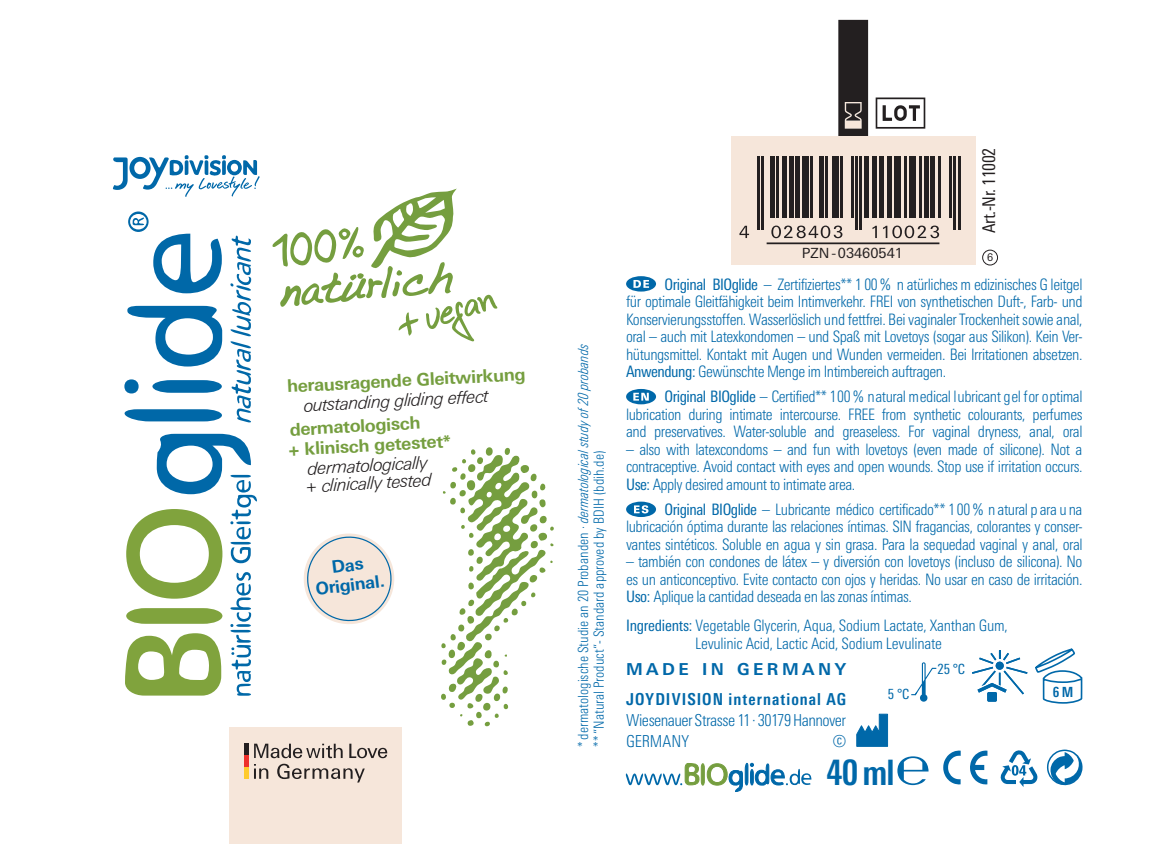
<style>
.page{position:relative;width:1151px;height:844px;background:#fff}
.page>*{position:absolute;margin:0;border:0;box-sizing:border-box;transform-origin:0 0}
.Mengenangabe__ml{font:700 condensed 35px "Univers Next Pro";color:#0068a9}
.USP_Front{font:700 17.5px "Univers Next W1 G";color:#759e3f}
.USP_Front_small{font:italic 300 17.5px/17.5px "Univers Next W1 G";color:#231f20}
.Art_-Nr{font:condensed 17.5px "Univers Next Pro";letter-spacing:-.025em;color:#231f20}
.t1{font:700 17.15px/19.6px "Univers Next W1 G";color:#0068a8;text-align:center}
.Copyright_Joydivisio{font:300 condensed 16.45px/21px "Univers Next Pro";letter-spacing:-.03em;color:#0068a9;text-align:justify}
.Copyright_Joydivisio-2{font:700 16.45px "Univers Next W1 G";letter-spacing:.21em;color:#0068a9}
.Copyright_Joydivisio-3{font:300 condensed 15.75px/17.5px "Univers Next Pro";letter-spacing:-.03em;color:#0068a9;text-align:justify}
.Sternchen-Text{font:300 condensed 14px/15.8px "Univers Next Pro";color:#0068a9}
.PZN{font:14px "Univers Next W1 G";color:#231f20}
.Temp_-Angaben{font:condensed 14px "Univers Next Pro";color:#0068a9}
._6M{font:700 condensed 14px "Univers Next Pro";color:#0068a9}
.Versions-Nr{font:10.5px "Univers Next W1 G";color:#231f20}
.s1{font-style:italic}
.s2{font-weight:400}
.s3{font-weight:700}
</style>
<div class="page">
<svg style="left:441px;top:447px;width:113px;height:280px"></svg>
<svg style="left:626px;top:762px;width:185px;height:29px"></svg>
<svg style="left:897px;top:756px;width:31px;height:28px"></svg>
<svg style="left:626px;top:276px;width:30px;height:15px"></svg>
<svg style="left:626px;top:389px;width:30px;height:15px"></svg>
<svg style="left:626px;top:501px;width:30px;height:16px"></svg>
<svg style="left:911px;top:662px;width:25px;height:39px"></svg>
<svg style="left:1046px;top:749px;width:36px;height:37px"></svg>
<svg style="left:1000px;top:750px;width:38px;height:36px"></svg>
<svg style="left:943px;top:750px;width:18px;height:34px"></svg>
<svg style="left:970px;top:750px;width:17px;height:34px"></svg>
<div style="left:982px;top:249px;width:16px;height:16px;border:1px solid #231f20;border-radius:50%"></div>
<svg style="left:113px;top:155px;width:147px;height:42px"></svg>
<svg style="left:124px;top:211px;width:133px;height:484px"></svg>
<svg style="left:304px;top:533px;width:90px;height:91px"></svg>
<svg style="left:856px;top:713px;width:32px;height:33px"></svg>
<svg style="left:1035px;top:649px;width:48px;height:55px"></svg>
<svg style="left:972px;top:650px;width:55px;height:51px"></svg>
<svg style="left:838px;top:20px;width:30px;height:116px"></svg>
<div style="left:731px;top:136px;width:244px;height:129px;background:#f6e6da"></div>
<hr style="left:757px;top:156px;width:2px;height:73px;background:#231f20">
<hr style="left:761px;top:156px;width:2px;height:73px;background:#231f20">
<hr style="left:770px;top:156px;width:4px;height:62px;background:#231f20">
<hr style="left:776px;top:156px;width:2px;height:62px;background:#231f20">
<hr style="left:783px;top:156px;width:4px;height:62px;background:#231f20">
<hr style="left:789px;top:156px;width:4px;height:62px;background:#231f20">
<hr style="left:796px;top:156px;width:4px;height:62px;background:#231f20">
<div style="left:802px;top:156px;width:6px;height:62px;background:#231f20"></div>
<hr style="left:811px;top:156px;width:2px;height:62px;background:#231f20">
<hr style="left:819px;top:156px;width:4px;height:62px;background:#231f20">
<hr style="left:825px;top:156px;width:3px;height:62px;background:#231f20">
<div style="left:832px;top:156px;width:6px;height:62px;background:#231f20"></div>
<hr style="left:840px;top:156px;width:3px;height:62px;background:#231f20">
<hr style="left:851px;top:156px;width:2px;height:62px;background:#231f20">
<hr style="left:855px;top:156px;width:3px;height:73px;background:#231f20">
<hr style="left:860px;top:156px;width:2px;height:73px;background:#231f20">
<hr style="left:864px;top:156px;width:4px;height:62px;background:#231f20">
<hr style="left:873px;top:156px;width:4px;height:62px;background:#231f20">
<hr style="left:879px;top:156px;width:4px;height:62px;background:#231f20">
<div style="left:887px;top:156px;width:5px;height:62px;background:#231f20"></div>
<div style="left:894px;top:156px;width:6px;height:62px;background:#231f20"></div>
<hr style="left:905px;top:156px;width:2px;height:62px;background:#231f20">
<div style="left:909px;top:156px;width:6px;height:62px;background:#231f20"></div>
<hr style="left:920px;top:156px;width:2px;height:62px;background:#231f20">
<hr style="left:924px;top:156px;width:4px;height:62px;background:#231f20">
<div style="left:930px;top:156px;width:5px;height:62px;background:#231f20"></div>
<hr style="left:939px;top:156px;width:2px;height:62px;background:#231f20">
<hr style="left:950px;top:156px;width:2px;height:62px;background:#231f20">
<hr style="left:954px;top:156px;width:2px;height:73px;background:#231f20">
<hr style="left:958px;top:156px;width:2px;height:73px;background:#231f20">
<svg style="left:739px;top:226px;width:10px;height:12px"></svg>
<svg style="left:771px;top:225px;width:10px;height:13px"></svg>
<div style="left:773px;top:227px;width:6px;height:10px;background:#f6e6da;border-radius:50%"></div>
<svg style="left:784px;top:225px;width:34px;height:13px"></svg>
<svg style="left:821px;top:225px;width:9px;height:13px"></svg>
<svg style="left:822px;top:227px;width:6px;height:10px"></svg>
<svg style="left:834px;top:225px;width:8px;height:13px"></svg>
<svg style="left:872px;top:226px;width:5px;height:12px"></svg>
<svg style="left:883px;top:226px;width:4px;height:12px"></svg>
<svg style="left:892px;top:225px;width:10px;height:13px"></svg>
<div style="left:894px;top:227px;width:6px;height:10px;background:#f6e6da;border-radius:50%"></div>
<svg style="left:905px;top:225px;width:9px;height:13px"></svg>
<svg style="left:906px;top:227px;width:6px;height:10px"></svg>
<svg style="left:918px;top:225px;width:21px;height:13px"></svg>
<hr style="left:767px;top:242px;width:172px;height:2px;background:#231f20">
<svg style="left:876px;top:97px;width:49px;height:32px"></svg>
<svg style="left:272px;top:188px;width:225px;height:153px"></svg>
<div style="left:229px;top:727px;width:173px;height:116px;background:#f6e6da"></div>
<svg style="left:254px;top:743px;width:133px;height:39px"></svg>
<div style="left:244px;top:743px;width:5px;height:12px;background:#231f20"></div>
<div style="left:244px;top:755px;width:5px;height:11px;background:#ee312b"></div>
<div style="left:244px;top:766px;width:5px;height:12px;background:#fecb2d"></div>
<p class="USP_Front" style="left:287px;top:375px;width:240px;rotate:-3deg">herausragende Gleitwirkung</p>
<p class="USP_Front_small" style="left:304px;top:396px;width:187px;rotate:-3deg">outstanding gliding effect</p>
<p class="USP_Front" style="left:289px;top:419px;width:132px;rotate:-3deg">dermatologisch</p>
<p class="USP_Front" style="left:288px;top:439px;width:164px;rotate:-3deg">+ klinisch getestet*</p>
<p class="USP_Front_small" style="left:305px;top:459px;width:128px;rotate:-3deg">dermatologically + clinically tested</p>
<p class="t1" style="left:312px;top:559px;width:71px;rotate:-7deg">Das<br>Original.</p>
<p class="Sternchen-Text" style="left:575px;top:746px;width:404px;rotate:-90deg">*dermatologische Studie an 20 Probanden · <span class="s1">dermatological study of 20 probands </span>**“Natural Product“- Standard approved by BDIH (bdih.de)</p>
<p class="PZN" style="left:802px;top:245px;width:103px">PZN-03460541</p>
<p class="Art_-Nr" style="left:979px;top:233px;width:87px;rotate:-90deg">Art.-Nr. 11002</p>
<p class="Versions-Nr" style="left:987px;top:251px;width:8px">6</p>
<p class="Copyright_Joydivisio-3" style="left:626px;top:275px;width:458px;text-indent:38px"><span class="s2">Original BIOglide</span> – Zertifiziertes** 1 00 % n atürliches m edizinisches G leitgel für optimale Gleitfähigkeit beim Intimverkehr. FREI von synthetischen Duft-, Farb- und Konservierungsstoffen. Wasserlöslich und fettfrei. Bei vaginaler Trockenheit sowie anal, oral – auch mit Latexkondomen – und Spaß mit Lovetoys (sogar aus Silikon). Kein Ver&shy;hütungsmittel. Kontakt mit Augen und Wunden vermeiden. Bei Irritationen absetzen.<br><span class="s2">Anwendung:</span> Gewünschte Menge im Intimbereich auftragen.</p>
<p class="Copyright_Joydivisio-3" style="left:626px;top:388px;width:458px;text-indent:38px"><span class="s2">Original BIOglide</span> – Certified** 100 % natural medical lubricant gel for optimal lubrication during intimate intercourse. FREE from synthetic colourants, perfumes and preservatives. Water-soluble and greaseless. For vaginal dryness, anal, oral</p>
<p class="Copyright_Joydivisio-3" style="left:626px;top:440px;width:458px">– also with latexcondoms – and fun with lovetoys (even made of silicone). Not a contraceptive. Avoid contact with eyes and open wounds. Stop use if irritation occurs.<br><span class="s2">Use:</span> Apply desired amount to intimate area.</p>
<p class="Copyright_Joydivisio-3" style="left:626px;top:500px;width:458px;text-indent:38px"><span class="s2">Original BIOglide</span> – Lubricante médico certificado** 1 00 % n atural p ara u na lubricación óptima durante las relaciones íntimas. SIN fragancias, colorantes y conser&shy;vantes sintéticos. Soluble en agua y sin grasa. Para la sequedad vaginal y anal, oral</p>
<p class="Copyright_Joydivisio-3" style="left:626px;top:552px;width:458px">– también con condones de látex – y diversión con lovetoys (incluso de silicona). No es un anticonceptivo. Evite contacto con ojos y heridas. No usar en caso de irritación.<br><span class="s2">Uso:</span> Aplique la cantidad deseada en las zonas íntimas.</p>
<p class="Copyright_Joydivisio-3" style="left:626px;top:616px;width:383px;text-align:center"><span class="s2">Ingredients:</span> Vegetable Glycerin, Aqua, Sodium Lactate, Xanthan Gum,<br>Levulinic Acid, Lactic Acid, Sodium Levulinate</p>
<p class="Copyright_Joydivisio-2" style="left:626px;top:659px;width:222px">MADE IN GERMANY</p>
<p class="Copyright_Joydivisio" style="left:626px;top:688px;width:222px"><span class="s3">JOYDIVISION international AG </span>Wiesenauer Strasse 11 · 30179 Hannover GERMANY</p>
<p class="Temp_-Angaben" style="left:937px;top:660px;width:29px">25 °C</p>
<p class="_6M" style="left:1053px;top:683px;width:22px">6 M</p>
<p class="Temp_-Angaben" style="left:888px;top:685px;width:23px">5 °C</p>
<p class="Copyright_Joydivisio" style="left:833px;top:730px;width:15px">©</p>
<p class="Mengenangabe__ml" style="left:826px;top:751px;width:70px">40ml</p>
</div>
